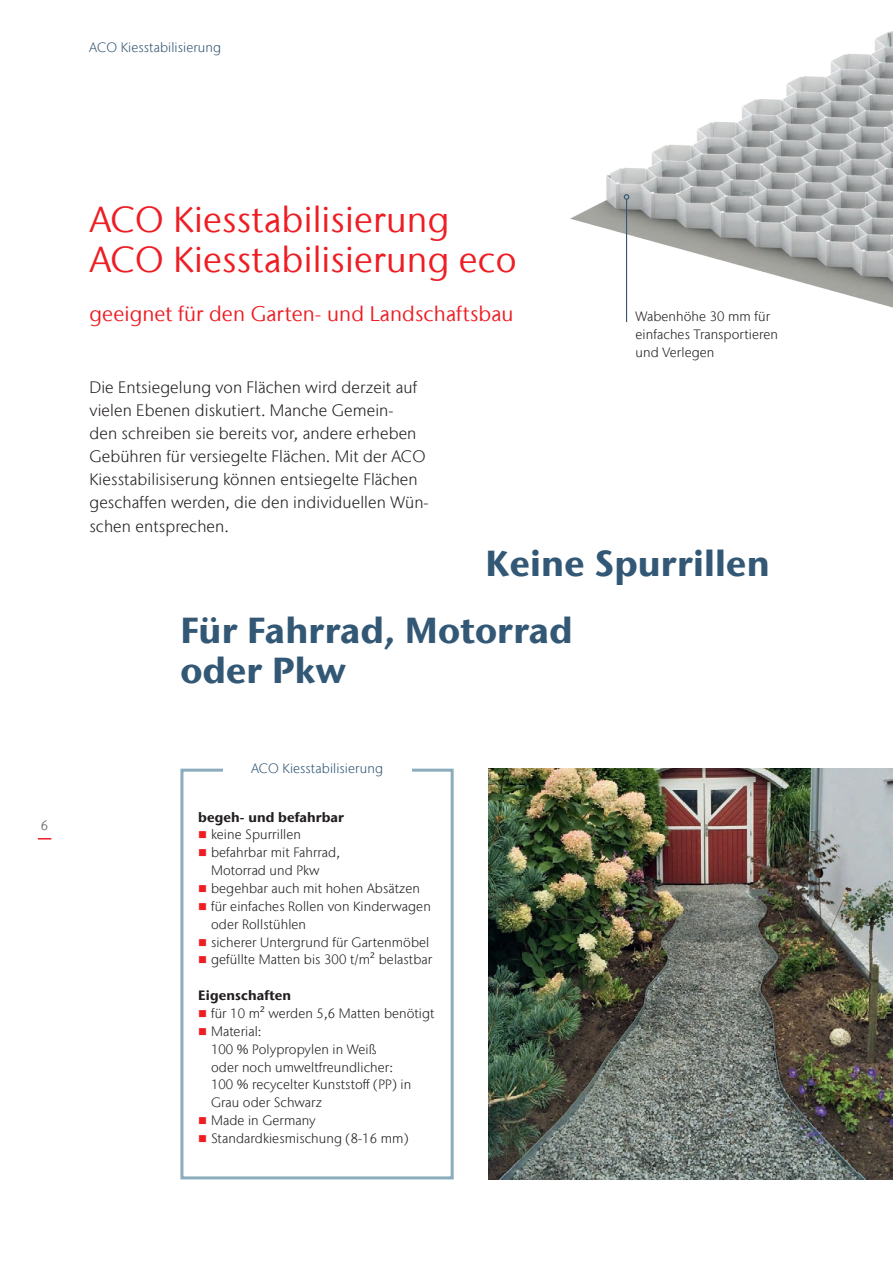
<style>
.page{position:relative;width:893px;height:1263px;background:#fff}
.page>*{position:absolute;margin:0;border:0;box-sizing:border-box;transform-origin:0 0}
.Heading{font:36px/39.6px "Stone Sans IIITC Com";letter-spacing:.005em;color:#ee1d23}
.Accentuation{font:700 36px/39.6px "Stone Sans IIITC Com";letter-spacing:.005em;color:#335875}
.Intermediate_heading{font:21px "Stone Sans IIITC Com";letter-spacing:.005em;color:#ee1d23}
.Introduction_text{font:300 16.5px/23.1px "Stone Sans IIITC Com";letter-spacing:.005em;color:#231f20}
.Body_copy{font:300 13.5px/17.9px "Stone Sans IIITC Com";letter-spacing:.005em;color:#231f20}
.Subheadline{font:700 13.5px "Stone Sans IIITC Com";letter-spacing:.005em;color:#231f20}
.Info_box_title{font:300 13.5px "Stone Sans IIITC Com";letter-spacing:.005em;color:#335875}
.Rubrication{font:300 13.5px "Stone Sans IIITC Com";letter-spacing:.005em;color:#335875}
.t1{font:300 13.5px "Stone Sans IIITC Com";color:#57585a}
.s1{color:#ee1d23}
</style>
<div class="page">
<svg style="left:38px;top:838px;width:13px;height:1px"></svg>
<div style="left:180px;top:769px;width:274px;height:410px;border:3px solid #8aacbc"></div>
<div style="left:223px;top:742px;width:188px;height:51px;background:#fff"></div>
<img style="left:570px;top:31px;width:323px;height:292px">
<hr style="left:626px;top:199px;width:1px;height:123px;background:#335875">
<svg style="left:624px;top:194px;width:5px;height:6px"></svg>
<img style="left:488px;top:769px;width:405px;height:410px">
<p class="Rubrication" style="left:89px;top:39px;width:133px">ACO Kiesstabilisierung</p>
<p class="Heading" style="left:89px;top:199px;width:429px">ACO Kiesstabilisierung<br>ACO Kiesstabilisierung eco</p>
<p class="Intermediate_heading" style="left:89px;top:301px;width:426px">geeignet für den Garten- und Landschaftsbau</p>
<p class="Body_copy" style="left:636px;top:308px;width:144px">Wabenhöhe 30 mm für einfaches Transportieren und Verlegen</p>
<p class="Introduction_text" style="left:89px;top:375px;width:341px">Die Entsiegelung von Flächen wird derzeit auf vielen Ebenen diskutiert. Manche Gemein-<br>den schreiben sie bereits vor, andere erheben Gebühren für versiegelte Flächen. Mit der ACO Kiesstabilisiserung können entsiegelte Flächen geschaffen werden, die den individuellen Wün&shy;schen entsprechen.</p>
<p class="Accentuation" style="left:486px;top:543px;width:286px">Keine Spurrillen</p>
<p class="Accentuation" style="left:180px;top:610px;width:394px">Für Fahrrad, Motorrad oder Pkw</p>
<p class="Info_box_title" style="left:251px;top:760px;width:133px">ACO Kiesstabilisierung</p>
<p class="t1" style="left:41px;top:816px;width:9px">6</p>
<p class="Subheadline" style="left:198px;top:808px;width:147px">begeh- und befahrbar</p>
<p class="Body_copy" style="left:198px;top:826px;width:104px"><span class="s1">■</span> keine Spurrillen</p>
<p class="Body_copy" style="left:198px;top:843px;width:143px;text-align:center"><span class="s1">■</span> befahrbar mit Fahrrad,<br>Motorrad und Pkw</p>
<p class="Body_copy" style="left:198px;top:879px;width:223px"><span class="s1">■</span> begehbar auch mit hohen Absätzen</p>
<p class="Body_copy" style="left:211px;top:897px;width:221px;text-indent:-13px"><span class="s1">■</span> für einfaches Rollen von Kinderwagen oder Rollstühlen</p>
<p class="Body_copy" style="left:198px;top:933px;width:233px"><span class="s1">■</span> sicherer Untergrund für Gartenmöbel</p>
<p class="Body_copy" style="left:198px;top:951px;width:235px"><span class="s1">■</span> gefüllte Matten bis 300 t/m² belastbar</p>
<p class="Subheadline" style="left:198px;top:987px;width:94px">Eigenschaften</p>
<p class="Body_copy" style="left:198px;top:1004px;width:238px"><span class="s1">■</span> für 10 m² werden 5,6 Matten benötigt</p>
<p class="Body_copy" style="left:211px;top:1022px;width:202px;text-indent:-13px"><span class="s1">■</span> Material:<br>100 % Polypropylen in Weiß<br>oder noch umweltfreundlicher:<br>100 % recycelter Kunststoff (PP) in<br>Grau oder Schwarz</p>
<p class="Body_copy" style="left:198px;top:1111px;width:119px"><span class="s1">■</span> Made in Germany</p>
<p class="Body_copy" style="left:198px;top:1129px;width:212px"><span class="s1">■</span> Standardkiesmischung (8-16 mm)</p>
</div>
